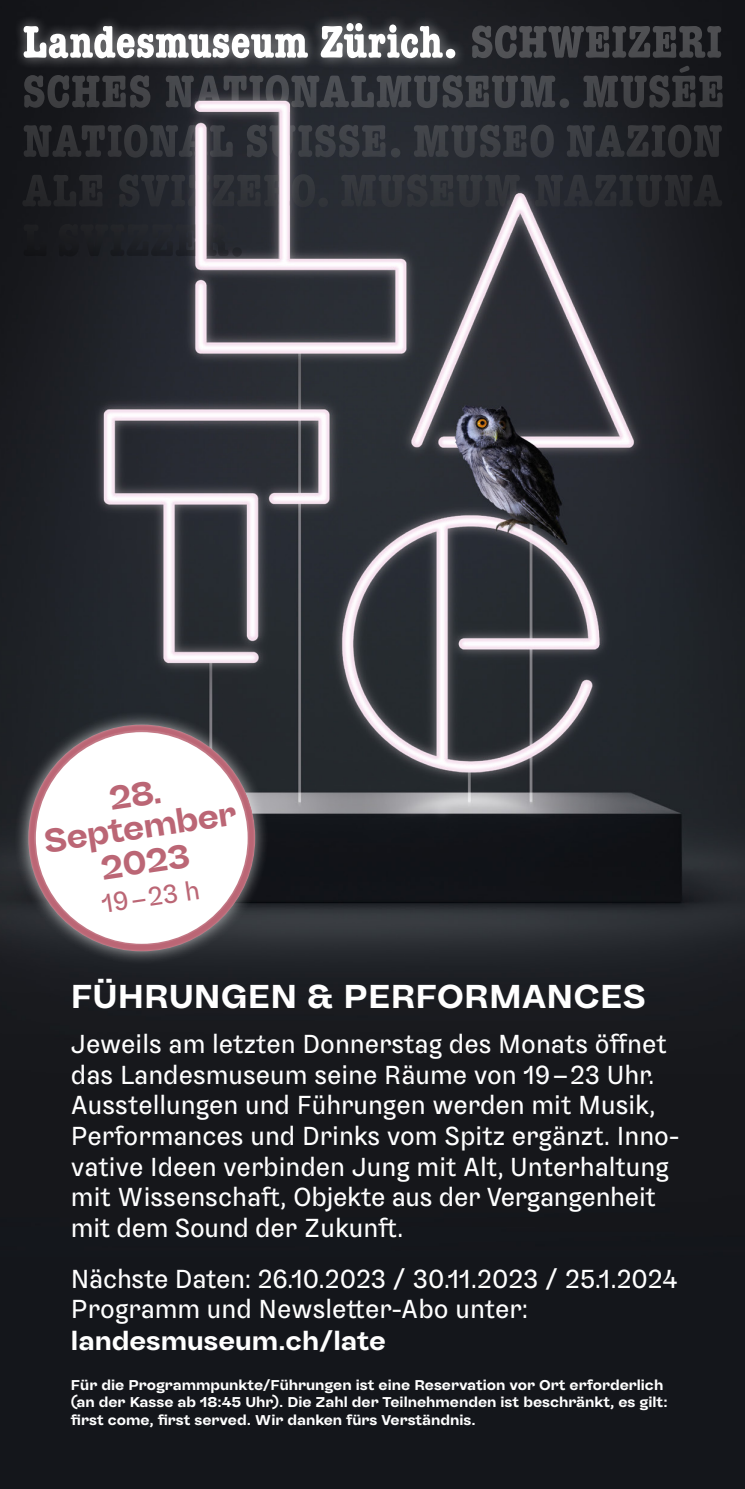
<style>
.page{position:relative;width:745px;height:1489px;background:#fff}
.page>*{position:absolute;margin:0;border:0;box-sizing:border-box;transform-origin:0 0}
.t1{font:700 35px "Sombra";color:#fff}
.t2{font:700 35px/33.8px "Sombra";color:#bb6675;text-align:center}
.t3{font:27.75px "Sombra";color:#bb6675}
.t4{font:27.5px/30.5px "Sombra";color:#fff}
.t5{font:700 27.5px "Sombra";color:#fff}
.t6{font:700 15px/17.5px "Sombra";color:#fff}
</style>
<div class="page">
<div style="left:0;top:0;width:744px;height:1488px;background:#14161b"></div>
<img style="left:0;top:7px;width:744px;height:967px">
<svg style="left:678px;top:26px;width:44px;height:81px"></svg>
<div style="left:13px;top:12px;width:453px;height:58px;background:#fff;opacity:.5"></div>
<svg style="left:24px;top:23px;width:431px;height:35px;background:#929395"></svg>
<img style="left:195px;top:101px;width:94px;height:158px">
<img style="left:505px;top:193px;width:23px;height:24px">
<div style="left:14px;top:710px;width:255px;height:255px;background:#fff;opacity:.65"></div>
<div style="left:24px;top:721px;width:233px;height:232px;background:#fff;opacity:.5"></div>
<div style="left:34px;top:729px;width:215px;height:216px;border:6px solid #fff;border-radius:50%"></div>
<p class="t2" style="left:37px;top:787px;width:195px;rotate:-8deg">28.<br>September<br>2023</p>
<p class="t3" style="left:98px;top:883px;width:100px;rotate:-9deg">19–23 h</p>
<p class="t1" style="left:71px;top:968px;width:576px">FÜHRUNGEN &amp; PERFORMANCES</p>
<p class="t4" style="left:71px;top:1026px;width:609px">Jeweils am letzten Donnerstag des Monats öffnet das Landesmuseum seine Räume von 19–23 Uhr.<br>Ausstellungen und Führungen werden mit Musik, Performances und Drinks vom Spitz ergänzt. Inno&shy;vative Ideen verbinden Jung mit Alt, Unterhaltung mit Wissenschaft, Objekte aus der Vergangenheit mit dem Sound der Zukunft.</p>
<p class="t4" style="left:71px;top:1260px;width:607px">Nächste Daten: 26.10.2023 / 30.11.2023 / 25.1.2024<br>Programm und Newsletter-Abo unter:</p>
<p class="t5" style="left:71px;top:1318px;width:316px">landesmuseum.ch/late</p>
<p class="t6" style="left:71px;top:1373px;width:597px">Für die Programmpunkte/Führungen ist eine Reservation vor Ort erforderlich (an der Kasse ab 18:45 Uhr). Die Zahl der Teilnehmenden ist beschränkt, es gilt: first come, first served. Wir danken fürs Verständnis.</p>
</div>
